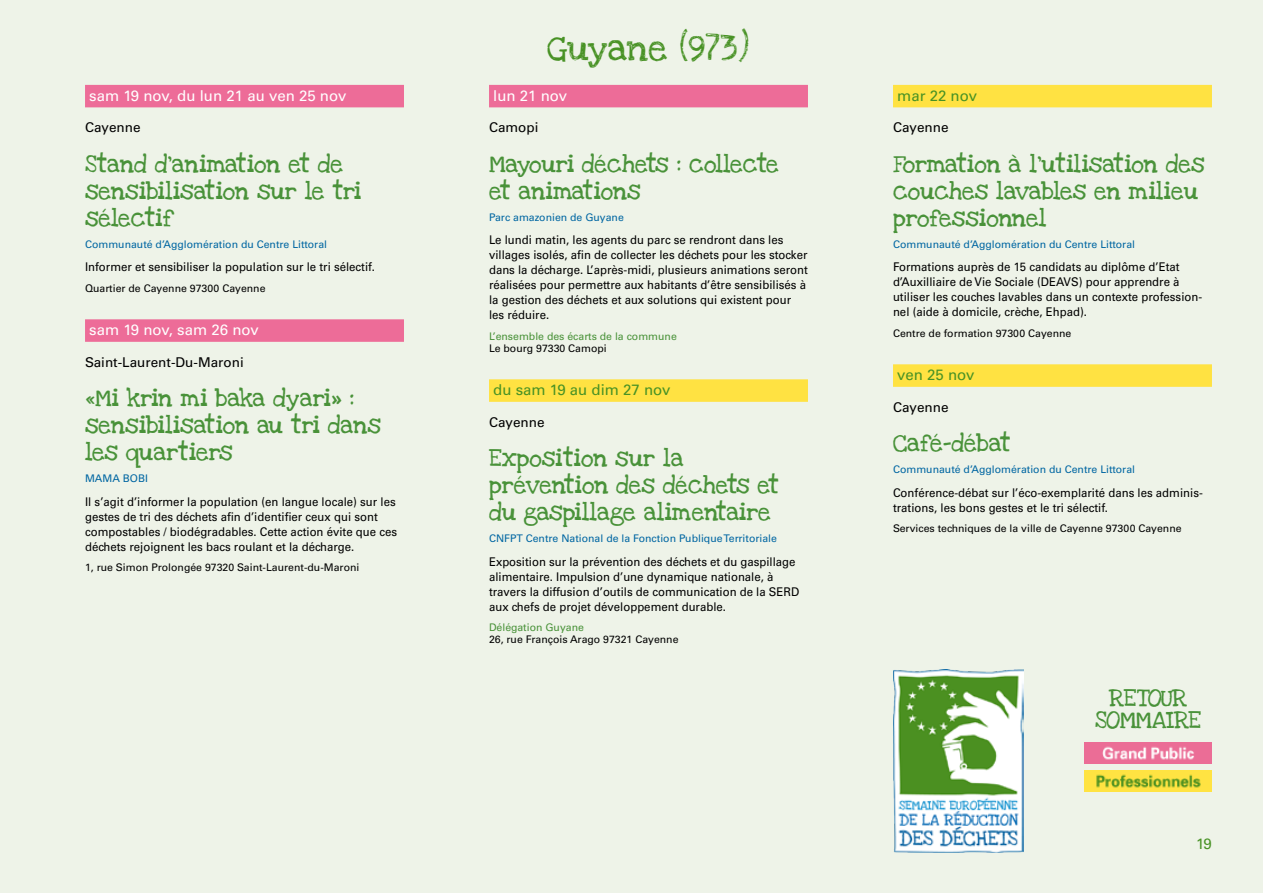
<style>
.page{position:relative;width:1263px;height:893px;background:#eef3e8}
.page>*{position:absolute;margin:0;border:0;box-sizing:border-box;transform-origin:0 0}
.t1{font:27px "Love Ya Like A Sister";color:#489225}
.t2{font:18px/27px "Love Ya Like A Sister Solid";color:#499239}
.t3{font:18px/36px "Love Ya Like A Sister Solid";letter-spacing:-.03em;color:#499239;text-align:center}
.t4{font:15px "Univers LT Std";color:#fff}
.t5{font:15px "Univers LT Std";color:#489225}
.t6{font:13.5px "Univers LT Std";color:#000}
.t7{font:12px/15px "Univers LT Std";color:#000;scale:.95 1}
.t8{font:10.5px "Univers LT Std";color:#0066a2}
.t9{font:10.5px "Univers LT Std";color:#000}
.t10{font:10.5px "Univers LT Std";color:#499239}
</style>
<div class="page">
<img style="left:893px;top:670px;width:131px;height:183px">
<div style="left:85px;top:85px;width:319px;height:22px;background:#ed6c98"></div>
<div style="left:85px;top:319px;width:319px;height:23px;background:#ed6c98"></div>
<div style="left:489px;top:85px;width:319px;height:22px;background:#ed6c98"></div>
<div style="left:489px;top:379px;width:319px;height:23px;background:#ffe242"></div>
<div style="left:893px;top:85px;width:319px;height:22px;background:#ffe242"></div>
<div style="left:893px;top:364px;width:319px;height:23px;background:#ffe242"></div>
<img style="left:1084px;top:743px;width:128px;height:21px">
<img style="left:1084px;top:770px;width:128px;height:21px">
<p class="t4" style="left:89px;top:87px;width:259px">sam 19 nov, du lun 21 au ven 25 nov</p>
<p class="t6" style="left:85px;top:119px;width:57px">Cayenne</p>
<h2 class="t2" style="left:85px;top:151px;width:278px">Stand d’animation et de sensibilisation sur le tri sélectif</h2>
<p class="t8" style="left:85px;top:238px;width:244px">Communauté d’Agglomération du Centre Littoral</p>
<p class="t7" style="left:85px;top:260px;width:307px">Informer et sensibiliser la population sur le tri sélectif.</p>
<p class="t9" style="left:85px;top:282px;width:182px">Quartier de Cayenne 97300 Cayenne</p>
<p class="t4" style="left:89px;top:321px;width:171px">sam 19 nov, sam 26 nov</p>
<p class="t6" style="left:85px;top:354px;width:160px">Saint-Laurent-Du-Maroni</p>
<h2 class="t2" style="left:85px;top:385px;width:297px">«Mi krin mi baka dyari» : sensibilisation au tri dans les quartiers</h2>
<p class="t8" style="left:85px;top:472px;width:64px">MAMA BOBI</p>
<p class="t7" style="left:85px;top:494px;width:330px">Il s’agit d’informer la population (en langue locale) sur les gestes de tri des déchets afin d’identifier ceux qui sont compostables / biodégradables. Cette action évite que ces déchets rejoignent les bacs roulant et la décharge.</p>
<p class="t9" style="left:85px;top:561px;width:276px">1, rue Simon Prolongée 97320 Saint-Laurent-du-Maroni</p>
<h1 class="t1" style="left:547px;top:26px;width:204px">GUYANE (973)</h1>
<p class="t4" style="left:493px;top:87px;width:75px">lun 21 nov</p>
<p class="t6" style="left:489px;top:119px;width:51px">Camopi</p>
<h2 class="t2" style="left:489px;top:151px;width:291px">Mayouri déchets : collecte et animations</h2>
<p class="t8" style="left:489px;top:211px;width:136px">Parc amazonien de Guyane</p>
<p class="t7" style="left:489px;top:233px;width:337px">Le lundi matin, les agents du parc se rendront dans les villages isolés, afin de collecter les déchets pour les stocker dans la décharge. L’après-midi, plusieurs animations seront réalisées pour permettre aux habitants d’être sensibilisés à la gestion des déchets et aux solutions qui existent pour les réduire.</p>
<p class="t10" style="left:489px;top:330px;width:189px">L’ensemble des écarts de la commune</p>
<p class="t9" style="left:489px;top:342px;width:119px">Le bourg 97330 Camopi</p>
<p class="t5" style="left:493px;top:381px;width:179px">du sam 19 au dim 27 nov</p>
<p class="t6" style="left:489px;top:414px;width:57px">Cayenne</p>
<h2 class="t2" style="left:489px;top:445px;width:291px">Exposition sur la prévention des déchets et du gaspillage alimentaire</h2>
<p class="t8" style="left:489px;top:532px;width:289px">CNFPT Centre National de la Fonction Publique Territoriale</p>
<p class="t7" style="left:489px;top:554px;width:328px">Exposition sur la prévention des déchets et du gaspillage alimentaire. Impulsion d’une dynamique nationale, à travers la diffusion d’outils de communication de la SERD aux chefs de projet développement durable.</p>
<p class="t10" style="left:489px;top:621px;width:96px">Délégation Guyane</p>
<p class="t9" style="left:489px;top:633px;width:191px">26, rue François Arago 97321 Cayenne</p>
<p class="t5" style="left:897px;top:87px;width:81px">mar 22 nov</p>
<p class="t6" style="left:893px;top:119px;width:57px">Cayenne</p>
<h2 class="t2" style="left:893px;top:151px;width:313px">Formation à l’utilisation des couches lavables en milieu professionnel</h2>
<p class="t8" style="left:893px;top:238px;width:244px">Communauté d’Agglomération du Centre Littoral</p>
<p class="t7" style="left:893px;top:260px;width:327px">Formations auprès de 15 candidats au diplôme d’Etat d’Auxilliaire de Vie Sociale (DEAVS) pour apprendre à utiliser les couches lavables dans un contexte profession&shy;nel (aide à domicile, crèche, Ehpad).</p>
<p class="t9" style="left:893px;top:327px;width:180px">Centre de formation 97300 Cayenne</p>
<p class="t5" style="left:897px;top:366px;width:79px">ven 25 nov</p>
<p class="t6" style="left:893px;top:399px;width:57px">Cayenne</p>
<h2 class="t2" style="left:893px;top:430px;width:119px">Café-débat</h2>
<p class="t8" style="left:893px;top:463px;width:244px">Communauté d’Agglomération du Centre Littoral</p>
<p class="t7" style="left:893px;top:485px;width:328px">Conférence-débat sur l’éco-exemplarité dans les adminis&shy;trations, les bons gestes et le tri sélectif.</p>
<p class="t9" style="left:893px;top:522px;width:290px">Services techniques de la ville de Cayenne 97300 Cayenne</p>
<h2 class="t3" style="left:1095px;top:680px;width:107px">RETOUR<br>SOMMAIRE</h2>
<h2 class="t3" style="left:1095px;top:703px;width:107px">SOMMAIRE</h2>
<p class="t5" style="left:1196px;top:834px;width:17px">19</p>
</div>
